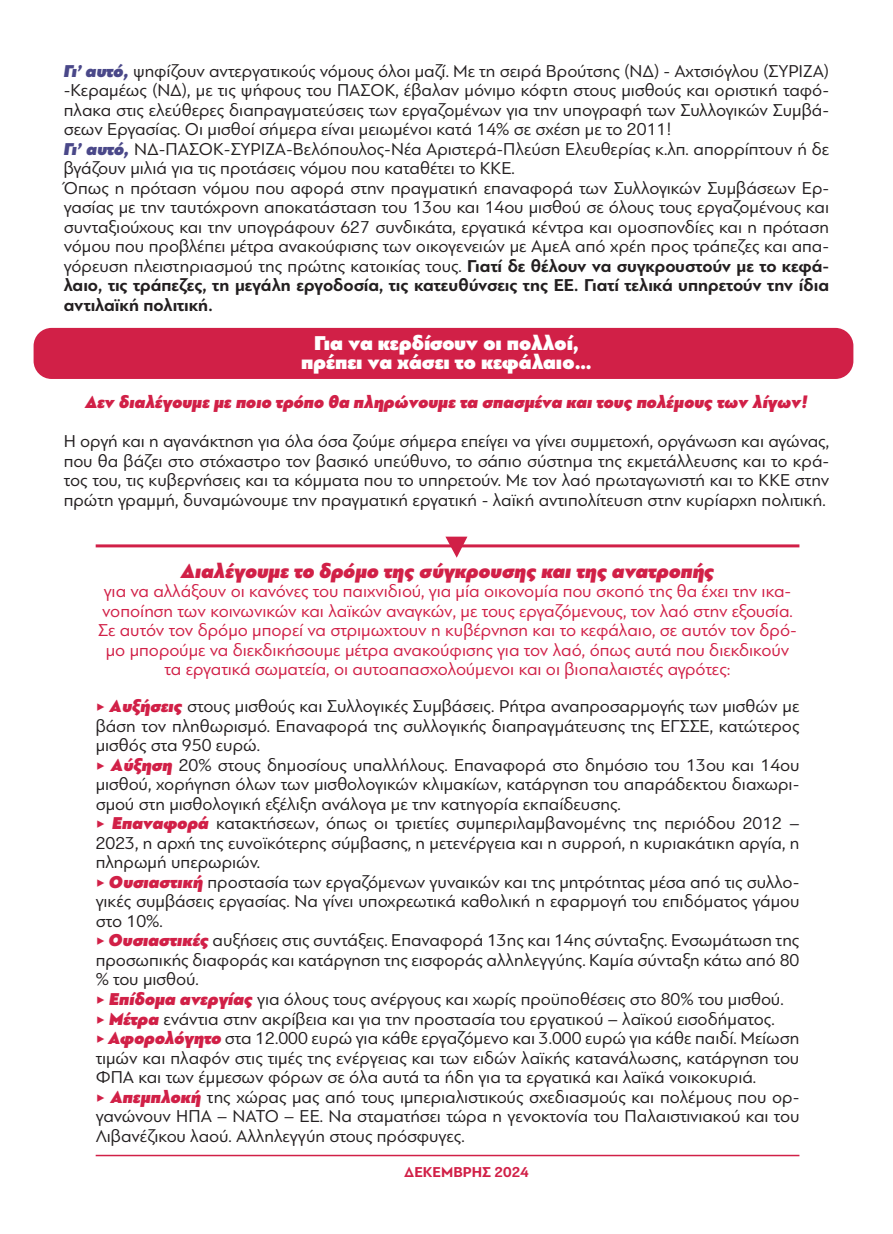
<style>
.page{position:relative;width:893px;height:1234px;background:#fff}
.page>*{position:absolute;margin:0;border:0;box-sizing:border-box;transform-origin:0 0}
.t1{font:54px "PF Bague Sans Pro";color:#d12047}
.t2{font:900 21px "PF Bague Sans Pro";color:#fff}
.t3{font:italic 900 21px "PF Bague Sans Pro";color:#d12047}
.t4{font:18px/19.5px "PF Bague Sans Pro";color:#231f20;text-align:justify}
.t5{font:18px/19.5px "PF Bague Sans Pro";color:#d12047;text-align:center}
.t6{font:italic 900 18px "PF Bague Sans Pro";color:#d12047}
.t7{font:700 15px "PF Bague Sans Pro";color:#d12047}
.s1{font-weight:900;font-style:italic;color:#4a4889}
.s2{font-weight:700}
.s3{color:#d12047}
.s4{font-weight:900;font-style:italic;color:#d12047}
</style>
<div class="page">
<div style="left:34px;top:328px;width:819px;height:51px;background:#d12047;border-radius:18px"></div>
<hr style="left:96px;top:544px;width:703px;height:3px;background:#d12047">
<hr style="left:96px;top:1154px;width:703px;height:1px;background:#d12047">
<p class="t4" style="left:64px;top:61px;width:767px"><span class="s1">Γι’ αυτό,</span> ψηφίζουν αντεργατικούς νόμους όλοι μαζί. Με τη σειρά Βρούτσης (ΝΔ) - Αχτσιόγλου (ΣΥΡΙΖΑ) -Κεραμέως (ΝΔ), με τις ψήφους του ΠΑΣΟΚ, έβαλαν μόνιμο κόφτη στους μισθούς και οριστική ταφό&shy;πλακα στις ελεύθερες διαπραγματεύσεις των εργαζομένων για την υπογραφή των Συλλογικών Συμβά&shy;σεων Εργασίας. Οι μισθοί σήμερα είναι μειωμένοι κατά 14% σε σχέση με το 2011!</p>
<p class="t4" style="left:64px;top:139px;width:767px"><span class="s1">Γι’ αυτό,</span> ΝΔ-ΠΑΣΟΚ-ΣΥΡΙΖΑ-Βελόπουλος-Νέα Αριστερά-Πλεύση Ελευθερίας κ.λπ. απορρίπτουν ή δε βγάζουν μιλιά για τις προτάσεις νόμου που καταθέτει το ΚΚΕ.</p>
<p class="t4" style="left:64px;top:178px;width:767px">Όπως η πρόταση νόμου που αφορά στην πραγματική επαναφορά των Συλλογικών Συμβάσεων Ερ&shy;γασίας με την ταυτόχρονη αποκατάσταση του 13ου και 14ου μισθού σε όλους τους εργαζομένους και συνταξιούχους και την υπογράφουν 627 συνδικάτα, εργατικά κέντρα και ομοσπονδίες και η πρόταση νόμου που προβλέπει μέτρα ανακούφισης των οικογενειών με ΑμεΑ από χρέη προς τράπεζες και απα&shy;γόρευση πλειστηριασμού της πρώτης κατοικίας τους. <span class="s2">Γιατί δε θέλουν να συγκρουστούν με το κεφά&shy;λαιο, τις τράπεζες, τη μεγάλη εργοδοσία, τις κατευθύνσεις της ΕΕ. Γιατί τελικά υπηρετούν την ίδια αντιλαϊκή πολιτική.</span></p>
<p class="t2" style="left:314px;top:329px;width:266px">Για να κερδίσουν οι πολλοί,</p>
<p class="t2" style="left:301px;top:349px;width:292px">πρέπει να χάσει το κεφάλαιο…</p>
<p class="t6" style="left:85px;top:391px;width:724px">Δεν διαλέγουμε με ποιο τρόπο θα πληρώνουμε τα σπασμένα και τους πολέμους των λίγων!</p>
<p class="t4" style="left:64px;top:431px;width:767px">Η οργή και η αγανάκτηση για όλα όσα ζούμε σήμερα επείγει να γίνει συμμετοχή, οργάνωση και αγώνας, που θα βάζει στο στόχαστρο τον βασικό υπεύθυνο, το σάπιο σύστημα της εκμετάλλευσης και το κρά&shy;τος του, τις κυβερνήσεις και τα κόμματα που το υπηρετούν. Με τον λαό πρωταγωνιστή και το ΚΚΕ στην πρώτη γραμμή, δυναμώνουμε την πραγματική εργατική - λαϊκή αντιπολίτευση στην κυρίαρχη πολιτική.</p>
<p class="t1" style="left:491px;top:532px;width:29px;rotate:90deg">‣</p>
<p class="t3" style="left:181px;top:557px;width:535px">Διαλέγουμε το δρόμο της σύγκρουσης και της ανατροπής</p>
<p class="t5" style="left:98px;top:581px;width:700px">για να αλλάξουν οι κανόνες του παιχνιδιού, για μία οικονομία που σκοπό της θα έχει την ικα&shy;νοποίηση των κοινωνικών και λαϊκών αναγκών, με τους εργαζόμενους, τον λαό στην εξουσία.<br>Σε αυτόν τον δρόμο μπορεί να στριμωχτουν η κυβέρνηση και το κεφάλαιο, σε αυτόν τον δρό&shy;μο μπορούμε να διεκδικήσουμε μέτρα ανακούφισης για τον λαό, όπως αυτά που διεκδικούν τα εργατικά σωματεία, οι αυτοαπασχολούμενοι και οι βιοπαλαιστές αγρότες:</p>
<p class="t4" style="left:96px;top:696px;width:705px"><span class="s3">‣</span> <span class="s4">Αυξήσεις</span> στους μισθούς και Συλλογικές Συμβάσεις. Ρήτρα αναπροσαρμογής των μισθών με βάση τον πληθωρισμό. Επαναφορά της συλλογικής διαπραγμάτευσης της ΕΓΣΣΕ, κατώτερος μισθός στα 950 ευρώ.</p>
<p class="t4" style="left:96px;top:755px;width:705px"><span class="s3">‣</span> <span class="s4">Αύξηση</span> 20% στους δημοσίους υπαλλήλους. Επαναφορά στο δημόσιο του 13ου και 14ου μισθού, χορήγηση όλων των μισθολογικών κλιμακίων, κατάργηση του απαράδεκτου διαχωρι&shy;σμού στη μισθολογική εξέλιξη ανάλογα με την κατηγορία εκπαίδευσης.</p>
<p class="t4" style="left:96px;top:813px;width:705px"><span class="s3">‣</span> <span class="s4">Επαναφορά</span> κατακτήσεων, όπως οι τριετίες συμπεριλαμβανομένης της περιόδου 2012 – 2023, η αρχή της ευνοϊκότερης σύμβασης, η μετενέργεια και η συρροή, η κυριακάτικη αργία, η πληρωμή υπερωριών.</p>
<p class="t4" style="left:96px;top:872px;width:705px"><span class="s3">‣</span> <span class="s4">Ουσιαστική</span> προστασία των εργαζόμενων γυναικών και της μητρότητας μέσα από τις συλλο&shy;γικές συμβάσεις εργασίας. Να γίνει υποχρεωτικά καθολική η εφαρμογή του επιδόματος γάμου στο 10%.</p>
<p class="t4" style="left:96px;top:930px;width:705px"><span class="s3">‣</span> <span class="s4">Ουσιαστικές</span> αυξήσεις στις συντάξεις. Επαναφορά 13ης και 14ης σύνταξης. Ενσωμάτωση της προσωπικής διαφοράς και κατάργηση της εισφοράς αλληλεγγύης. Καμία σύνταξη κάτω από 80 % του μισθού.</p>
<p class="t4" style="left:96px;top:989px;width:689px"><span class="s3">‣</span> <span class="s4">Επίδομα ανεργίας</span> για όλους τους ανέργους και χωρίς προϋποθέσεις στο 80% του μισθού.</p>
<p class="t4" style="left:96px;top:1008px;width:680px"><span class="s3">‣</span> <span class="s4">Μέτρα</span> ενάντια στην ακρίβεια και για την προστασία του εργατικού – λαϊκού εισοδήματος.</p>
<p class="t4" style="left:96px;top:1028px;width:705px"><span class="s3">‣</span> <span class="s4">Αφορολόγητο</span> στα 12.000 ευρώ για κάθε εργαζόμενο και 3.000 ευρώ για κάθε παιδί. Μείωση τιμών και πλαφόν στις τιμές της ενέργειας και των ειδών λαϊκής κατανάλωσης, κατάργηση του ΦΠΑ και των έμμεσων φόρων σε όλα αυτά τα ήδη για τα εργατικά και λαϊκά νοικοκυριά.</p>
<p class="t4" style="left:96px;top:1086px;width:705px"><span class="s3">‣</span> <span class="s4">Απεμπλοκή</span> της χώρας μας από τους ιμπεριαλιστικούς σχεδιασμούς και πολέμους που ορ&shy;γανώνουν ΗΠΑ – ΝΑΤΟ – ΕΕ. Να σταματήσει τώρα η γενοκτονία του Παλαιστινιακού και του Λιβανέζικου λαού. Αλληλεγγύη στους πρόσφυγες.</p>
<p class="t7" style="left:404px;top:1162px;width:126px">ΔΕΚΕΜΒΡΗΣ 2024</p>
</div>
